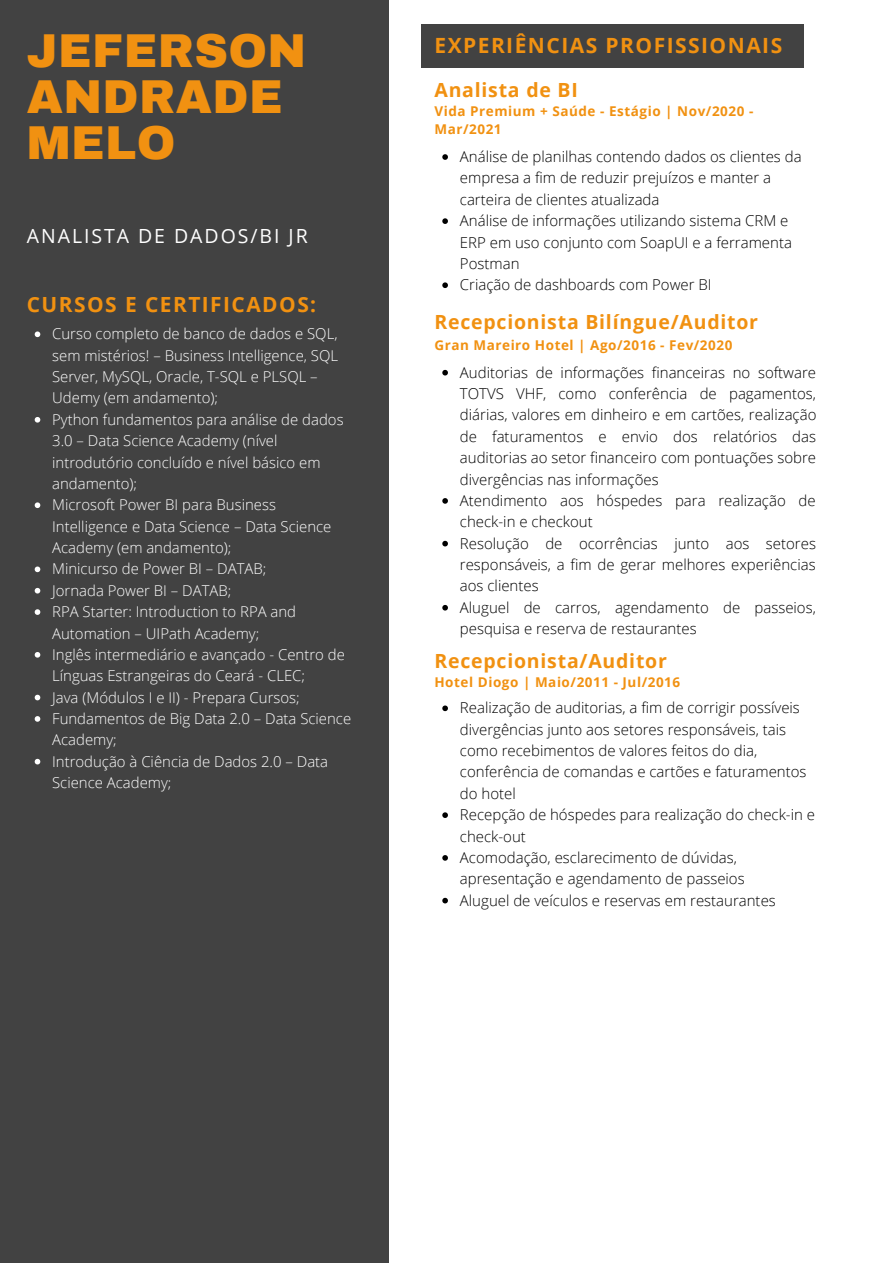
<style>
.page{position:relative;width:893px;height:1264px;background:#fff}
.page>*{position:absolute;margin:0;border:0;box-sizing:border-box;transform-origin:0 0}
.t1{font:900 46.5px/46px "Archivo";letter-spacing:.01em;color:#f19111}
.t2{font:700 21px "Open Sans";letter-spacing:.07em;color:#f19111}
.t3{font:700 20.85px "Open Sans";letter-spacing:.07em;color:#f19111}
.t4{font:700 19.5px "Open Sans";letter-spacing:.04em;color:#f19111}
.t5{font:19.5px "Open Sans";letter-spacing:.1em;color:#fff}
.t6{font:300 15px/21.3px "Open Sans";color:#000}
.t7{font:300 14.85px/21.3px "Open Sans";color:#fff}
.t8{font:700 13.5px/18px "Open Sans";letter-spacing:.04em;color:#f19111}
</style>
<div class="page">
<div style="left:0;top:0;width:388px;height:1262px;background:#424242"></div>
<div style="left:421px;top:24px;width:382px;height:44px;background:#424242"></div>
<svg style="left:35px;top:331px;width:5px;height:6px"></svg>
<svg style="left:35px;top:417px;width:5px;height:5px"></svg>
<svg style="left:35px;top:502px;width:5px;height:6px"></svg>
<svg style="left:35px;top:566px;width:5px;height:6px"></svg>
<svg style="left:35px;top:588px;width:5px;height:5px"></svg>
<svg style="left:35px;top:609px;width:5px;height:6px"></svg>
<svg style="left:35px;top:652px;width:5px;height:5px"></svg>
<svg style="left:35px;top:694px;width:5px;height:6px"></svg>
<svg style="left:35px;top:716px;width:5px;height:5px"></svg>
<svg style="left:35px;top:758px;width:5px;height:6px"></svg>
<svg style="left:442px;top:154px;width:6px;height:6px"></svg>
<svg style="left:442px;top:218px;width:6px;height:6px"></svg>
<svg style="left:442px;top:282px;width:6px;height:6px"></svg>
<svg style="left:442px;top:370px;width:6px;height:5px"></svg>
<svg style="left:442px;top:498px;width:6px;height:5px"></svg>
<svg style="left:442px;top:541px;width:6px;height:5px"></svg>
<svg style="left:442px;top:605px;width:6px;height:5px"></svg>
<svg style="left:442px;top:705px;width:6px;height:6px"></svg>
<svg style="left:442px;top:812px;width:6px;height:6px"></svg>
<svg style="left:442px;top:855px;width:6px;height:5px"></svg>
<svg style="left:442px;top:897px;width:6px;height:6px"></svg>
<h1 class="t1" style="left:27px;top:28px;width:281px">JEFERSON<br>ANDRADE<br>MELO</h1>
<h3 class="t5" style="left:27px;top:222px;width:282px">ANALISTA DE DADOS/BI JR</h3>
<h3 class="t3" style="left:27px;top:289px;width:291px">CURSOS E CERTIFICADOS:</h3>
<p class="t7" style="left:52px;top:323px;width:300px">Curso completo de banco de dados e SQL, sem mistérios! – Business Intelligence, SQL<br>Server, MySQL, Oracle, T-SQL e PLSQL –<br>Udemy (em andamento);<br>Python fundamentos para análise de dados<br>3.0 – Data Science Academy (nível introdutório concluído e nível básico em andamento);<br>Microsoft Power BI para Business<br>Intelligence e Data Science – Data Science<br>Academy (em andamento);<br>Minicurso de Power BI – DATAB;<br>Jornada Power BI – DATAB;<br>RPA Starter: Introduction to RPA and<br>Automation – UIPath Academy;<br>Inglês intermediário e avançado - Centro de<br>Línguas Estrangeiras do Ceará - CLEC;<br>Java (Módulos I e II) - Prepara Cursos;<br>Fundamentos de Big Data 2.0 – Data Science<br>Academy;<br>Introdução à Ciência de Dados 2.0 – Data<br>Science Academy;</p>
<h2 class="t2" style="left:434px;top:30px;width:349px">EXPERIÊNCIAS PROFISSIONAIS</h2>
<h3 class="t4" style="left:434px;top:76px;width:145px">Analista de BI</h3>
<p class="t8" style="left:434px;top:102px;width:320px">Vida Premium + Saúde - Estágio | Nov/2020 -<br>Mar/2021</p>
<p class="t6" style="left:460px;top:146px;width:343px">Análise de planilhas contendo dados os clientes da empresa a fim de reduzir prejuízos e manter a carteira de clientes atualizada<br>Análise de informações utilizando sistema CRM e ERP em uso conjunto com SoapUI e a ferramenta Postman<br>Criação de dashboards com Power BI</p>
<h3 class="t4" style="left:434px;top:308px;width:325px">Recepcionista Bilíngue/Auditor</h3>
<p class="t8" style="left:434px;top:335px;width:299px">Gran Mareiro Hotel | Ago/2016 - Fev/2020</p>
<p class="t6" style="left:460px;top:361px;width:358px">Auditorias de informações financeiras no software TOTVS VHF, como conferência de pagamentos, diárias, valores em dinheiro e em cartões, realização de faturamentos e envio dos relatórios das auditorias ao setor financeiro com pontuações sobre divergências nas informações<br>Atendimento aos hóspedes para realização de check-in e checkout<br>Resolução de ocorrências junto aos setores responsáveis, a fim de gerar melhores experiências aos clientes<br>Aluguel de carros, agendamento de passeios, pesquisa e reserva de restaurantes</p>
<h3 class="t4" style="left:434px;top:646px;width:234px">Recepcionista/Auditor</h3>
<p class="t6" style="left:460px;top:697px;width:357px">Realização de auditorias, a fim de corrigir possíveis divergências junto aos setores responsáveis, tais como recebimentos de valores feitos do dia, conferência de comandas e cartões e faturamentos do hotel<br>Recepção de hóspedes para realização do check-in e check-out<br>Acomodação, esclarecimento de dúvidas, apresentação e agendamento de passeios<br>Aluguel de veículos e reservas em restaurantes</p>
<p class="t8" style="left:434px;top:672px;width:247px">Hotel Diogo | Maio/2011 - Jul/2016</p>
</div>
